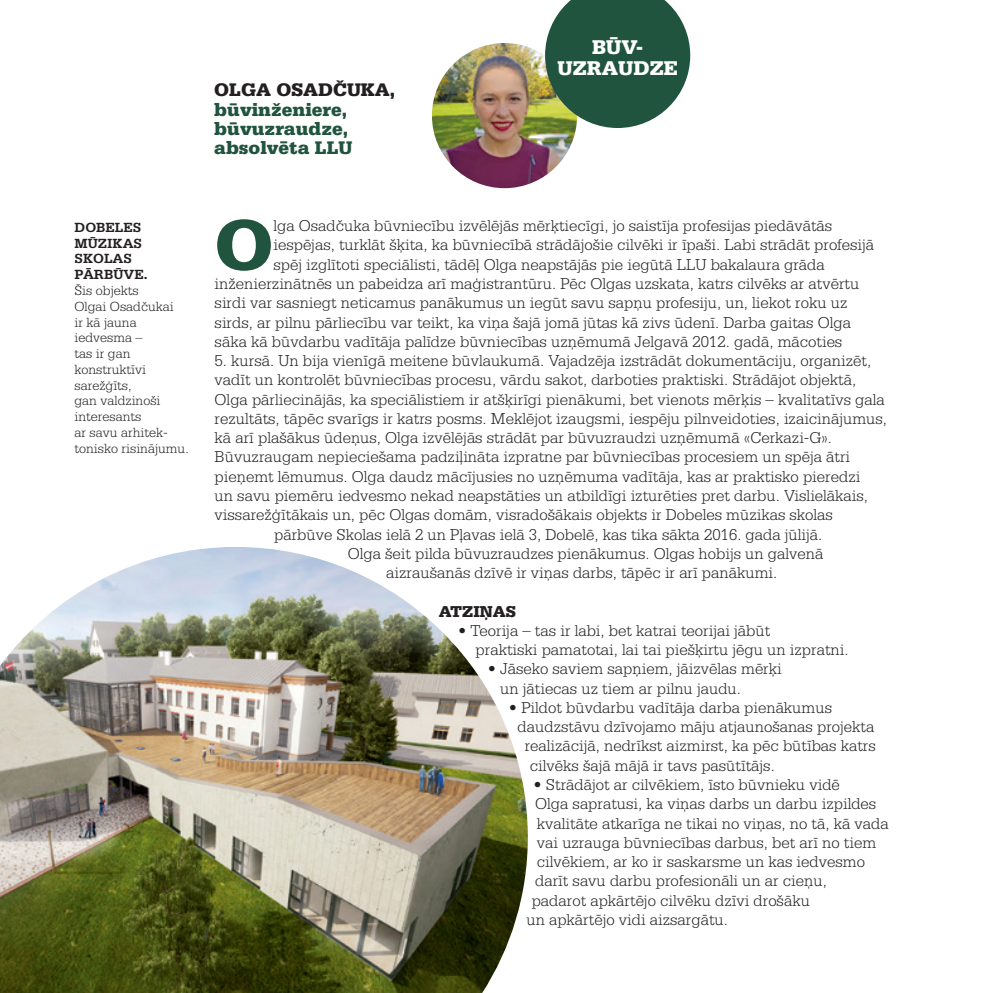
<style>
.page{position:relative;width:993px;height:993px;background:#fff}
.page>*{position:absolute;margin:0;border:0;box-sizing:border-box;transform-origin:0 0}
.t1{font:900 75.42px "Serifa CE";color:#20543f}
.t2{font:900 21px/21px "Serifa CE";color:#fff}
.t3{font:900 19.25px/19.2px "Serifa CE";color:#20543f}
.t4{font:900 19.25px "Serifa CE";color:#231f20}
.t5{font:300 16.62px/19.2px "Serifa CE";color:#231f20}
.t6{font:900 16.62px "Serifa CE";color:#231f20}
.t7{font:300 14px/15.8px "Serifa CE";color:#231f20}
.t8{font:700 14px/15.8px "Serifa CE";color:#231f20}
</style>
<div class="page">
<img style="left:0;top:547px;width:527px;height:445px">
<img style="left:432px;top:43px;width:145px;height:145px;border-radius:73px">
<svg style="left:545px;top:0;width:145px;height:128px;background:#406c55"></svg>
<p class="t8" style="left:74px;top:219px;width:75px">DOBELES<br>MŪZIKAS<br>SKOLAS<br>PĀRBŪVE.</p>
<p class="t7" style="left:74px;top:282px;width:116px">Šis objekts<br>Olgai Osadčukai<br>ir kā jauna iedvesma –<br>tas ir gan konstruktīvi sarežģīts,<br>gan valdzinoši interesants<br>ar savu arhitek&shy;tonisko risinājumu.</p>
<p class="t4" style="left:214px;top:79px;width:148px">Olga Osadčuka</p>
<p class="t4" style="left:390px;top:79px;width:7px">,</p>
<p class="t3" style="left:214px;top:99px;width:139px">būvinženiere, būvuzraudze, absolvēta LLU</p>
<p class="t2" style="left:557px;top:37px;width:87px;text-indent:35px">Būv&shy;uzrauDZE</p>
<h1 class="t1" style="left:214px;top:200px;width:55px">O</h1>
<p class="t5" style="left:273px;top:215px;width:560px">lga Osadčuka būvniecību izvēlējās mērķtiecīgi, jo saistīja profesijas piedāvātās</p>
<p class="t5" style="left:273px;top:235px;width:602px">iespējas, turklāt šķita, ka būvniecībā strādājošie cilvēki ir īpaši. Labi strādāt profesijā</p>
<p class="t5" style="left:273px;top:254px;width:552px">spēj izglītoti speciālisti, tādēļ Olga neapstājās pie iegūtā LLU bakalaura grāda</p>
<p class="t5" style="left:214px;top:273px;width:646px">inženierzinātnēs un pabeidza arī maģistrantūru. Pēc Olgas uzskata, katrs cilvēks ar atvērtu</p>
<p class="t5" style="left:214px;top:292px;width:634px">sirdi var sasniegt neticamus panākumus un iegūt savu sapņu profesiju, un, liekot roku uz</p>
<p class="t5" style="left:214px;top:312px;width:637px">sirds, ar pilnu pārliecību var teikt, ka viņa šajā jomā jūtas kā zivs ūdenī. Darba gaitas Olga</p>
<p class="t5" style="left:214px;top:331px;width:629px">sāka kā būvdarbu vadītāja palīdze būvniecības uzņēmumā Jelgavā 2012. gadā, mācoties</p>
<p class="t5" style="left:214px;top:350px;width:657px">5. kursā. Un bija vienīgā meitene būvlaukumā. Vajadzēja izstrādāt dokumentāciju, organizēt,</p>
<p class="t5" style="left:214px;top:369px;width:643px">vadīt un kontrolēt būvniecības procesu, vārdu sakot, darboties praktiski. Strādājot objektā,</p>
<p class="t5" style="left:214px;top:389px;width:671px">Olga pārliecinājās, ka speciālistiem ir atšķirīgi pienākumi, bet vienots mērķis – kvalitatīvs gala</p>
<p class="t5" style="left:214px;top:408px;width:673px">rezultāts, tāpēc svarīgs ir katrs posms. Meklējot izaugsmi, iespēju pilnveidoties, izaicinājumus,</p>
<p class="t5" style="left:214px;top:427px;width:618px">kā arī plašākus ūdeņus, Olga izvēlējās strādāt par būvuzraudzi uzņēmumā «Cerkazi-G».</p>
<p class="t5" style="left:214px;top:446px;width:637px">Būvuzraugam nepieciešama padziļināta izpratne par būvniecības procesiem un spēja ātri</p>
<p class="t5" style="left:214px;top:466px;width:647px">pieņemt lēmumus. Olga daudz mācījusies no uzņēmuma vadītāja, kas ar praktisko pieredzi</p>
<p class="t5" style="left:214px;top:485px;width:654px">un savu piemēru iedvesmo nekad neapstāties un atbildīgi izturēties pret darbu. Vislielākais,</p>
<p class="t5" style="left:214px;top:504px;width:619px">vissarežģītākais un, pēc Olgas domām, visradošākais objekts ir Dobeles mūzikas skolas</p>
<p class="t5" style="left:274px;top:523px;width:549px">pārbūve Skolas ielā 2 un Pļavas ielā 3, Dobelē, kas tika sākta 2016. gada jūlijā.</p>
<p class="t5" style="left:347px;top:543px;width:477px">Olga šeit pilda būvuzraudzes pienākumus. Olgas hobijs un galvenā</p>
<p class="t5" style="left:386px;top:562px;width:392px">aizraušanās dzīvē ir viņas darbs, tāpēc ir arī panākumi.</p>
<p class="t6" style="left:438px;top:601px;width:78px">Atziņas</p>
<p class="t5" style="left:475px;top:620px;width:374px;text-indent:-18px">• Teorija – tas ir labi, bet katrai teorijai jābūt<br>praktiski pamatotai, lai tai piešķirtu jēgu un izpratni.</p>
<p class="t5" style="left:500px;top:658px;width:283px;text-indent:-12px">• Jāseko saviem sapņiem, jāizvēlas mērķi un jātiecas uz tiem ar pilnu jaudu.</p>
<p class="t5" style="left:508px;top:697px;width:324px">• Pildot būvdarbu vadītāja darba pienākumus</p>
<p class="t5" style="left:517px;top:716px;width:358px">daudzstāvu dzīvojamo māju atjaunošanas projekta</p>
<p class="t5" style="left:524px;top:735px;width:352px">realizācijā, nedrīkst aizmirst, ka pēc būtības katrs</p>
<p class="t5" style="left:529px;top:755px;width:246px">cilvēks šajā mājā ir tavs pasūtītājs.</p>
<p class="t5" style="left:533px;top:774px;width:308px">• Strādājot ar cilvēkiem, īsto būvnieku vidē</p>
<p class="t5" style="left:535px;top:793px;width:342px">Olga sapratusi, ka viņas darbs un darbu izpildes</p>
<p class="t5" style="left:536px;top:812px;width:353px">kvalitāte atkarīga ne tikai no viņas, no tā, kā vada</p>
<p class="t5" style="left:536px;top:832px;width:341px">vai uzrauga būvniecības darbus, bet arī no tiem</p>
<p class="t5" style="left:536px;top:851px;width:329px">cilvēkiem, ar ko ir saskarsme un kas iedvesmo</p>
<p class="t5" style="left:535px;top:870px;width:293px">darīt savu darbu profesionāli un ar cieņu,</p>
<p class="t5" style="left:531px;top:889px;width:280px">padarot apkārtējo cilvēku dzīvi drošāku</p>
<p class="t5" style="left:526px;top:909px;width:203px">un apkārtējo vidi aizsargātu.</p>
</div>
